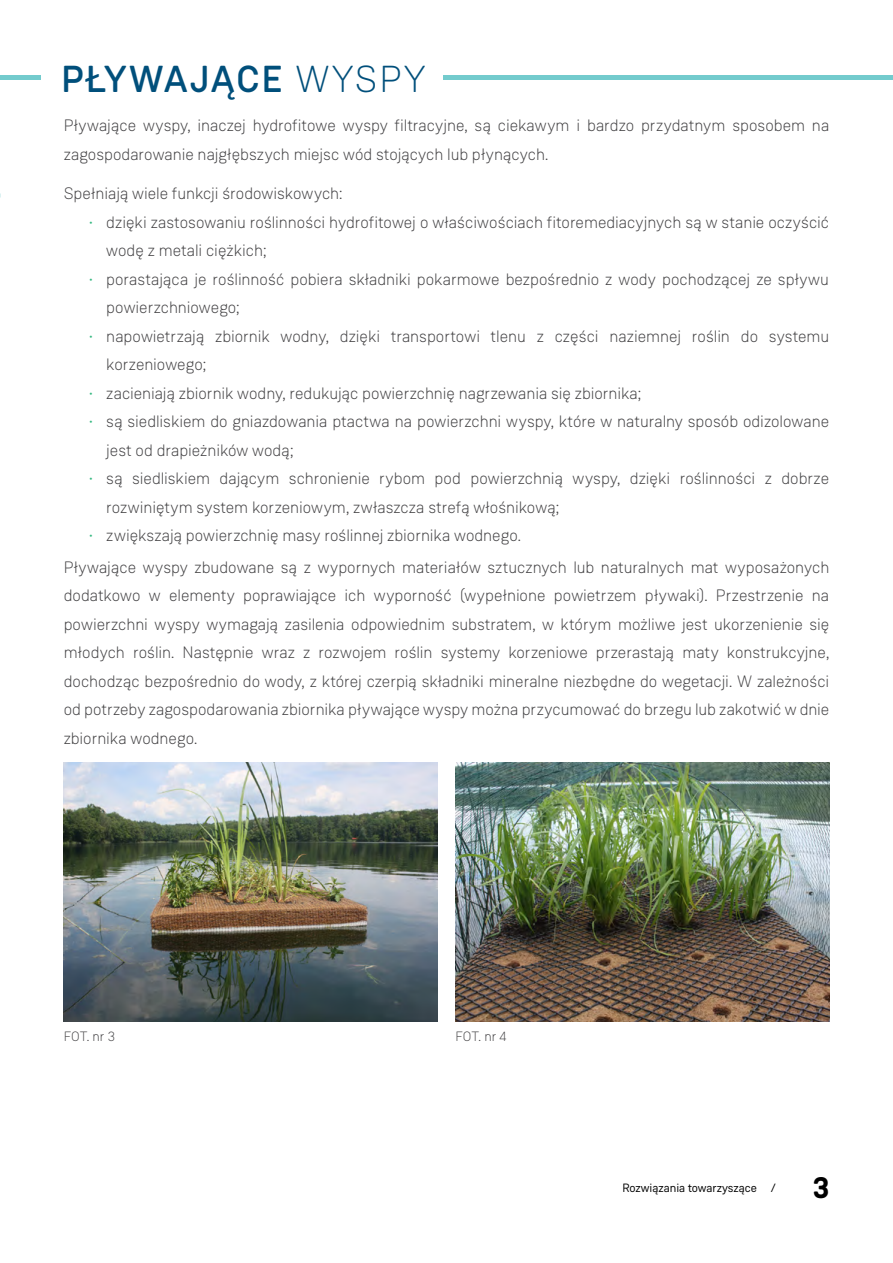
<style>
.page{position:relative;width:893px;height:1263px;background:#fff}
.page>*{position:absolute;margin:0;border:0;box-sizing:border-box;transform-origin:0 0}
.t1{font:500 37.5px "Weissenhof Grotesk";letter-spacing:.05em;color:#004f7b}
.t2{font:700 30px "Weissenhof Grotesk";color:#000}
.t3{font:300 16.5px/28.5px "Weissenhof Grotesk";color:#414042}
.t4{font:300 13.5px "Weissenhof Grotesk";color:#414042}
.t5{font:12px "Weissenhof Grotesk";color:#000}
.s1{font-weight:300}
.s2{color:#34b880}
</style>
<div class="page">
<img style="left:455px;top:762px;width:374px;height:259px">
<img style="left:64px;top:762px;width:374px;height:259px">
<div style="left:0;top:75px;width:893px;height:5px;background:#73cbcd"></div>
<div style="left:42px;top:48px;width:401px;height:55px;background:#fff"></div>
<h1 class="t1" style="left:61px;top:56px;width:366px">PŁYWAJĄCE <span class="s1">WYSPY</span></h1>
<p class="t3" style="left:64px;top:111px;width:767px">Pływające wyspy, inaczej hydrofitowe wyspy filtracyjne, są ciekawym i bardzo przydatnym sposobem na zagospodarowanie najgłębszych miejsc wód stojących lub płynących.</p>
<p class="t3" style="left:64px;top:179px;width:280px">Spełniają wiele funkcji środowiskowych:</p>
<p class="t3" style="left:106px;top:208px;width:724px;text-indent:-17px"><span class="s2">•</span> dzięki zastosowaniu roślinności hydrofitowej o właściwościach fitoremediacyjnych są w stanie oczyścić wodę z metali ciężkich;</p>
<p class="t3" style="left:106px;top:265px;width:724px;text-indent:-17px"><span class="s2">•</span> porastająca je roślinność pobiera składniki pokarmowe bezpośrednio z wody pochodzącej ze spływu powierzchniowego;</p>
<p class="t3" style="left:106px;top:322px;width:724px;text-indent:-17px"><span class="s2">•</span> napowietrzają zbiornik wodny, dzięki transportowi tlenu z części naziemnej roślin do systemu korzeniowego;</p>
<p class="t3" style="left:89px;top:379px;width:553px"><span class="s2">•</span> zacieniają zbiornik wodny, redukując powierzchnię nagrzewania się zbiornika;</p>
<p class="t3" style="left:106px;top:407px;width:724px;text-indent:-17px"><span class="s2">•</span> są siedliskiem do gniazdowania ptactwa na powierzchni wyspy, które w naturalny sposób odizolowane jest od drapieżników wodą;</p>
<p class="t3" style="left:106px;top:464px;width:724px;text-indent:-17px"><span class="s2">•</span> są siedliskiem dającym schronienie rybom pod powierzchnią wyspy, dzięki roślinności z dobrze rozwiniętym system korzeniowym, zwłaszcza strefą włośnikową;</p>
<p class="t3" style="left:89px;top:521px;width:433px"><span class="s2">•</span> zwiększają powierzchnię masy roślinnej zbiornika wodnego.</p>
<p class="t3" style="left:64px;top:553px;width:767px;text-align:justify">Pływające wyspy zbudowane są z wypornych materiałów sztucznych lub naturalnych mat wyposażonych dodatkowo w elementy poprawiające ich wyporność (wypełnione powietrzem pływaki). Przestrzenie na powierzchni wyspy wymagają zasilenia odpowiednim substratem, w którym możliwe jest ukorzenienie się młodych roślin. Następnie wraz z rozwojem roślin systemy korzeniowe przerastają maty konstrukcyjne, dochodząc bezpośrednio do wody, z której czerpią składniki mineralne niezbędne do wegetacji. W zależności od potrzeby zagospodarowania zbiornika pływające wyspy można przycumować do brzegu lub zakotwić w dnie zbiornika wodnego.</p>
<p class="t4" style="left:64px;top:1028px;width:53px">FOT. nr 3</p>
<p class="t4" style="left:455px;top:1028px;width:53px">FOT. nr 4</p>
<p class="t5" style="left:622px;top:1181px;width:155px">Rozwiązania towarzyszące /</p>
<h2 class="t2" style="left:813px;top:1169px;width:18px">3</h2>
</div>
